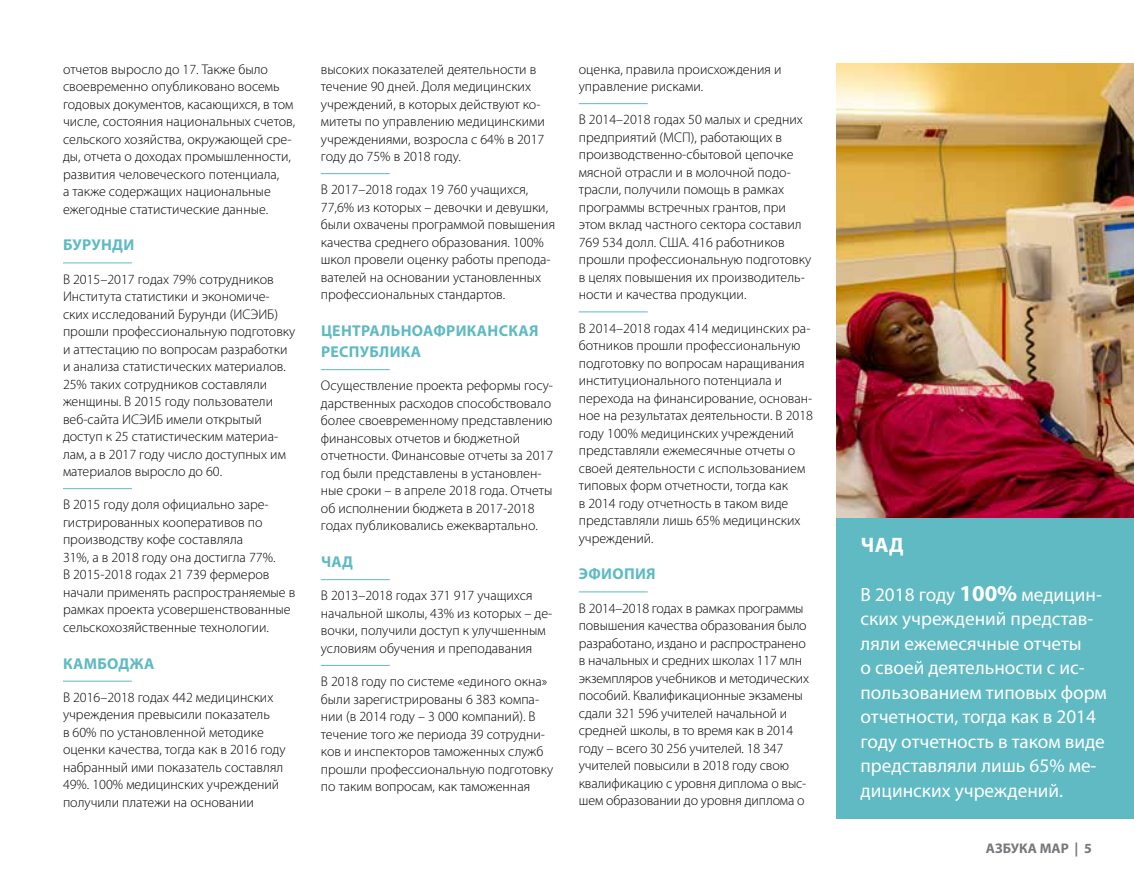
<style>
.page{position:relative;width:1134px;height:882px;background:#fff}
.page>*{position:absolute;margin:0;border:0;box-sizing:border-box;transform-origin:0 0}
.t1{font:700 21px "Myriad Pro";color:#fff}
.t2{font:19.25px/24.5px "Myriad Pro";color:#fff}
.t3{font:700 15.75px/21px "Myriad Pro";letter-spacing:.02em;color:#5fbac3}
.t4{font:300 14px/17.5px "Myriad Pro";color:#000}
.t5{font:700 14px "Myriad Pro";color:#77787b}
.s1{font-weight:700;font-size:22.75px}
</style>
<div class="page">
<hr style="left:63px;top:262px;width:69px;height:1px;background:#5fbac3">
<hr style="left:63px;top:488px;width:69px;height:1px;background:#5fbac3">
<hr style="left:63px;top:681px;width:69px;height:1px;background:#5fbac3">
<hr style="left:321px;top:173px;width:69px;height:1px;background:#5fbac3">
<hr style="left:321px;top:369px;width:69px;height:1px;background:#5fbac3">
<hr style="left:321px;top:579px;width:69px;height:1px;background:#5fbac3">
<hr style="left:321px;top:665px;width:69px;height:1px;background:#5fbac3">
<hr style="left:579px;top:103px;width:69px;height:1px;background:#5fbac3">
<hr style="left:579px;top:311px;width:69px;height:1px;background:#5fbac3">
<hr style="left:579px;top:591px;width:69px;height:1px;background:#5fbac3">
<div style="left:837px;top:497px;width:297px;height:322px;background:#5fbac3"></div>
<img style="left:837px;top:63px;width:297px;height:455px">
<p class="t4" style="left:63px;top:60px;width:234px">отчетов выросло до 17. Также было своевременно опубликовано восемь годовых документов, касающихся, в том числе, состояния национальных счетов, сельского хозяйства, окружающей сре&shy;ды, отчета о доходах промышленности, развития человеческого потенциала,<br>а также содержащих национальные ежегодные статистические данные.</p>
<p class="t3" style="left:63px;top:234px;width:73px">БУРУНДИ</p>
<p class="t4" style="left:63px;top:270px;width:234px">В 2015–2017 годах 79% сотрудников Института статистики и экономиче&shy;ских исследований Бурунди (ИСЭИБ) прошли профессиональную подготовку и аттестацию по вопросам разработки и анализа статистических материалов.<br>25% таких сотрудников составляли женщины. В 2015 году пользователи веб-сайта ИСЭИБ имели открытый доступ к 25 статистическим материа&shy;лам, а в 2017 году число доступных им материалов выросло до 60.</p>
<p class="t4" style="left:63px;top:496px;width:234px">В 2015 году доля официально заре&shy;гистрированных кооперативов по производству кофе составляла<br>31%, а в 2018 году она достигла 77%.<br>В 2015-2018 годах 21 739 фермеров начали применять распространяемые в рамках проекта усовершенствованные сельскохозяйственные технологии.</p>
<p class="t3" style="left:63px;top:652px;width:93px">КАМБОДЖА</p>
<p class="t4" style="left:63px;top:689px;width:224px">В 2016–2018 годах 442 медицинских учреждения превысили показатель<br>в 60% по установленной методике оценки качества, тогда как в 2016 году набранный ими показатель составлял 49%. 100% медицинских учреждений получили платежи на основании</p>
<p class="t4" style="left:321px;top:60px;width:225px">высоких показателей деятельности в течение 90 дней. Доля медицинских учреждений, в которых действуют ко&shy;митеты по управлению медицинскими учреждениями, возросла с 64% в 2017 году до 75% в 2018 году.</p>
<p class="t4" style="left:321px;top:181px;width:236px">В 2017–2018 годах 19 760 учащихся, 77,6% из которых – девочки и девушки, были охвачены программой повышения качества среднего образования. 100% школ провели оценку работы препода&shy;вателей на основании установленных профессиональных стандартов.</p>
<p class="t3" style="left:321px;top:320px;width:219px">ЦЕНТРАЛЬНОАФРИКАНСКАЯ<br>РЕСПУБЛИКА</p>
<p class="t4" style="left:321px;top:377px;width:234px">Осуществление проекта реформы госу&shy;дарственных расходов способствовало более своевременному представлению финансовых отчетов и бюджетной отчетности. Финансовые отчеты за 2017 год были представлены в установлен&shy;ные сроки – в апреле 2018 года. Отчеты об исполнении бюджета в 2017-2018 годах публиковались ежеквартально.</p>
<p class="t3" style="left:321px;top:551px;width:34px">ЧАД</p>
<p class="t4" style="left:321px;top:587px;width:233px">В 2013–2018 годах 371 917 учащихся начальной школы, 43% из которых – де&shy;вочки, получили доступ к улучшенным условиям обучения и преподавания</p>
<p class="t4" style="left:321px;top:673px;width:234px">В 2018 году по системе «единого окна» были зарегистрированы 6 383 компа&shy;нии (в 2014 году – 3 000 компаний). В течение того же периода 39 сотрудни&shy;ков и инспекторов таможенных служб прошли профессиональную подготовку по таким вопросам, как таможенная</p>
<p class="t4" style="left:579px;top:60px;width:204px">оценка, правила происхождения и управление рисками.</p>
<p class="t4" style="left:579px;top:111px;width:234px">В 2014–2018 годах 50 малых и средних предприятий (МСП), работающих в производственно-сбытовой цепочке мясной отрасли и в молочной подо&shy;трасли, получили помощь в рамках программы встречных грантов, при этом вклад частного сектора составил 769 534 долл. США. 416 работников прошли профессиональную подготовку в целях повышения их производитель&shy;ности и качества продукции.</p>
<p class="t4" style="left:579px;top:319px;width:236px">В 2014–2018 годах 414 медицинских ра&shy;ботников прошли профессиональную подготовку по вопросам наращивания институционального потенциала и перехода на финансирование, основан&shy;ное на результатах деятельности. В 2018 году 100% медицинских учреждений представляли ежемесячные отчеты о своей деятельности с использованием типовых форм отчетности, тогда как<br>в 2014 году отчетность в таком виде представляли лишь 65% медицинских учреждений.</p>
<p class="t3" style="left:579px;top:563px;width:78px">ЭФИОПИЯ</p>
<p class="t4" style="left:579px;top:599px;width:232px">В 2014–2018 годах в рамках программы повышения качества образования было разработано, издано и распространено в начальных и средних школах 117 млн экземпляров учебников и методических пособий. Квалификационные экзамены сдали 321 596 учителей начальной и средней школы, в то время как в 2014 году – всего 30 256 учителей. 18 347 учителей повысили в 2018 году свою квалификацию с уровня диплома о выс&shy;шем образовании до уровня диплома о</p>
<h1 class="t1" style="left:861px;top:531px;width:44px">ЧАД</h1>
<p class="t2" style="left:861px;top:582px;width:248px">В 2018 году <span class="s1">100%</span> медицин&shy;ских учреждений представ&shy;ляли ежемесячные отчеты<br>о своей деятельности с ис&shy;пользованием типовых форм отчетности, тогда как в 2014 году отчетность в таком виде представляли лишь 65% ме&shy;дицинских учреждений.</p>
<p class="t5" style="left:986px;top:839px;width:108px">АЗБУКА МАР | 5</p>
</div>
